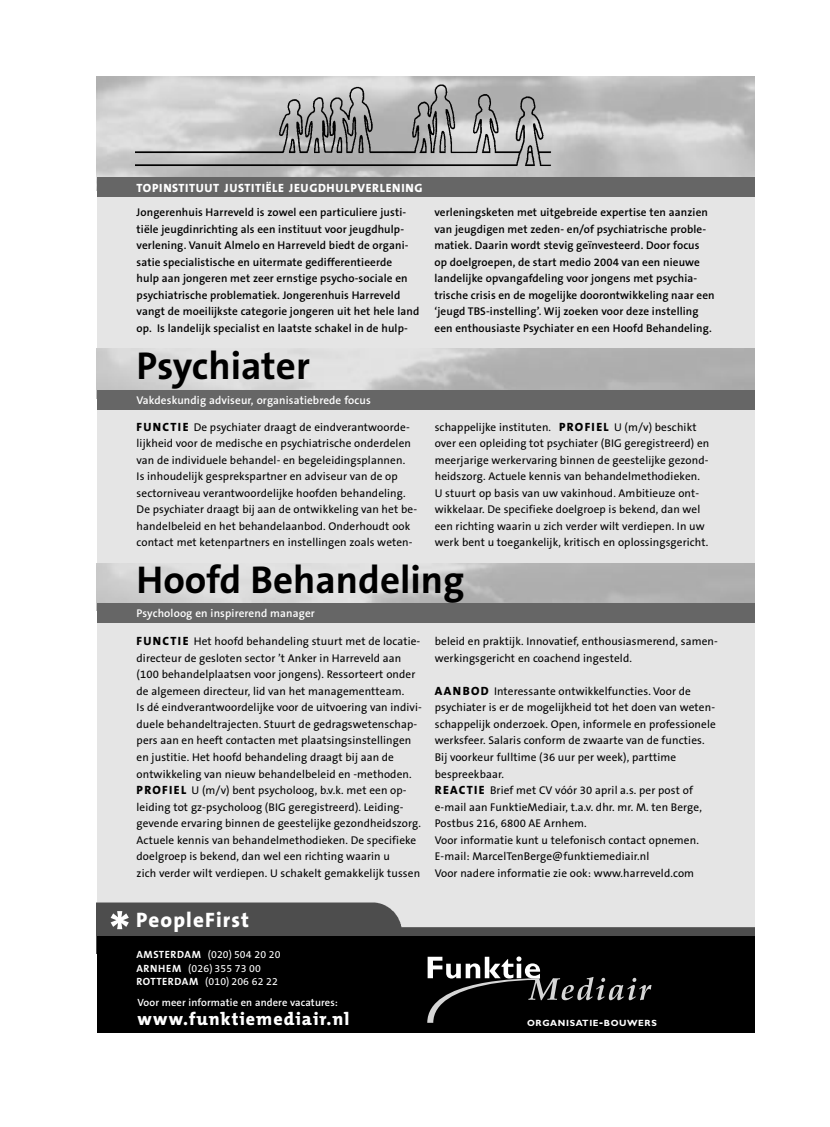
<style>
.page{position:relative;width:830px;height:1127px;background:#fff}
.page>*{position:absolute;margin:0;border:0;box-sizing:border-box;transform-origin:0 0}
.t1{font:700 57px "The Mix B7";color:#fff}
.t2{font:700 39px "The Sans B7";color:#000}
.t3{font:800 21px "The Sans B8";letter-spacing:.055em;color:#fff}
.t4{font:800 18px "The Mix B8";letter-spacing:.055em;color:#fff}
.t5{font:800 12px "The Sans B8";letter-spacing:.055em;color:#fff}
.t6{font:11.25px/16.5px "The Sans B5 Plain";letter-spacing:.01em;color:#000}
.t7{font:600 11.25px/16.5px "The Sans B6";letter-spacing:.01em;color:#000}
.t8{font:600 11.25px "The Sans B6";letter-spacing:.01em;color:#fff}
.t9{font:10.5px/13.5px "The Sans B5 Plain";letter-spacing:.015em;color:#fff}
.t10{font:600 10.5px "The Sans B6";letter-spacing:.01em;color:#fff}
.t11{font:700 9px "Gill Sans";letter-spacing:.065em;color:#fff}
.s1{font-family:"The Sans B8";font-weight:800;font-size:12px}
.s2{font-family:"The Sans B7";font-weight:700}
.s3{font-size:12px}
</style>
<div class="page">
<div style="left:97px;top:77px;width:657px;height:955px;background:#e5e5e5"></div>
<img style="left:97px;top:902px;width:657px;height:33px">
<div style="left:97px;top:935px;width:657px;height:97px;background:#000"></div>
<svg style="left:427px;top:956px;width:224px;height:67px"></svg>
<div style="left:97px;top:391px;width:657px;height:19px;background:#666"></div>
<div style="left:97px;top:603px;width:657px;height:19px;background:#666"></div>
<div style="left:97px;top:178px;width:657px;height:19px;background:#666"></div>
<img style="left:135px;top:84px;width:432px;height:94px">
<p class="t5" style="left:136px;top:182px;width:287px">TOPINSTITUUT JUSTITIËLE JEUGDHULPVERLENING</p>
<p class="t7" style="left:136px;top:205px;width:284px">Jongerenhuis Harreveld is zowel een particuliere justi&shy;tiële jeugdinrichting als een instituut voor jeugdhulp&shy;verlening. Vanuit Almelo en Harreveld biedt de organi&shy;satie specialistische en uitermate gedifferentieerde<br>hulp aan jongeren met zeer ernstige psycho-sociale en psychiatrische problematiek. Jongerenhuis Harreveld vangt de moeilijkste categorie jongeren uit het hele land op. Is landelijk specialist en laatste schakel in de hulp-</p>
<p class="t7" style="left:434px;top:205px;width:282px">verleningsketen met uitgebreide expertise ten aanzien van jeugdigen met zeden- en/of psychiatrische proble&shy;matiek. Daarin wordt stevig geïnvesteerd. Door focus op doelgroepen, de start medio 2004 van een nieuwe landelijke opvangafdeling voor jongens met psychia&shy;trische crisis en de mogelijke doorontwikkeling naar een ‘jeugd TBS-instelling’. Wij zoeken voor deze instelling een enthousiaste Psychiater en een Hoofd Behandeling.</p>
<h2 class="t2" style="left:136px;top:345px;width:175px">Psychiater</h2>
<p class="t8" style="left:136px;top:394px;width:236px">Vakdeskundig adviseur, organisatiebrede focus</p>
<p class="t6" style="left:136px;top:419px;width:282px"><span class="s1">FU NCTI E</span> De psychiater draagt de eindverantwoorde&shy;lijkheid voor de medische en psychiatrische onderdelen van de individuele behandel- en begeleidingsplannen.<br>Is inhoudelijk gesprekspartner en adviseur van de op sectorniveau verantwoordelijke hoofden behandeling.<br>De psychiater draagt bij aan de ontwikkeling van het be&shy;handelbeleid en het behandelaanbod. Onderhoudt ook contact met ketenpartners en instellingen zoals weten-</p>
<p class="t6" style="left:434px;top:419px;width:276px">schappelijke instituten. <span class="s1">PROFI EL</span> U (m/v) beschikt over een opleiding tot psychiater (BIG geregistreerd) en meerjarige werkervaring binnen de geestelijke gezond&shy;heidszorg. Actuele kennis van behandelmethodieken.<br>U stuurt op basis van uw vakinhoud. Ambitieuze ont&shy;wikkelaar. De specifieke doelgroep is bekend, dan wel een richting waarin u zich verder wilt verdiepen. In uw werk bent u toegankelijk, kritisch en oplossingsgericht.</p>
<h2 class="t2" style="left:136px;top:559px;width:329px">Hoofd Behandeling</h2>
<p class="t8" style="left:136px;top:607px;width:180px">Psycholoog en inspirerend manager</p>
<p class="t6" style="left:136px;top:634px;width:287px"><span class="s1">FU NCTI E</span> Het hoofd behandeling stuurt met de locatie&shy;directeur de gesloten sector ’t Anker in Harreveld aan (100 behandelplaatsen voor jongens). Ressorteert onder de algemeen directeur, lid van het managementteam.<br>Is dé eindverantwoordelijke voor de uitvoering van indivi&shy;duele behandeltrajecten. Stuurt de gedragswetenschap&shy;pers aan en heeft contacten met plaatsingsinstellingen en justitie. Het hoofd behandeling draagt bij aan de ontwikkeling van nieuw behandelbeleid en -methoden.<br><span class="s1">PROFI EL</span> U (m/v) bent psycholoog, b.v.k. met een op&shy;leiding tot gz-psycholoog (BIG geregistreerd). Leiding&shy;gevende ervaring binnen de geestelijke gezondheidszorg.<br>Actuele kennis van behandelmethodieken. De specifieke doelgroep is bekend, dan wel een richting waarin u<br>zich verder wilt verdiepen. U schakelt gemakkelijk tussen</p>
<p class="t6" style="left:434px;top:634px;width:284px">beleid en praktijk. Innovatief, enthousiasmerend, samen&shy;werkingsgericht en coachend ingesteld.</p>
<p class="t6" style="left:434px;top:683px;width:282px"><span class="s1">A AN BOD</span> Interessante ontwikkelfuncties. Voor de psychiater is er de mogelijkheid tot het doen van weten&shy;schappelijk onderzoek. Open, informele en professionele werksfeer. Salaris conform de zwaarte van de functies.<br>Bij voorkeur fulltime (36 uur per week), parttime bespreekbaar.<br><span class="s1">REACTI E</span> Brief met CV vóór 30 april a.s. per post of e-mail aan FunktieMediair, t.a.v. dhr. mr. M. ten Berge, Postbus 216, 6800 AE Arnhem.<br>Voor informatie kunt u telefonisch contact opnemen.<br>E-mail: MarcelTenBerge@funktiemediair.nl<br>Voor nadere informatie zie ook: www.harreveld.com</p>
<h1 class="t1" style="left:109px;top:903px;width:23px">*</h1>
<h3 class="t3" style="left:136px;top:909px;width:114px">PeopleFirst</h3>
<p class="t9" style="left:136px;top:948px;width:146px"><span class="s2">AMSTERDAM</span> (020) 504 20 20<br><span class="s2">ARNHEM</span> (026) 355 73 00<br><span class="s2">ROTTERDAM</span> (010) 206 62 22</p>
<p class="t10" style="left:137px;top:997px;width:202px">Voor meer informatie en andere vacatures:</p>
<h3 class="t4" style="left:137px;top:1010px;width:213px">www.funktiemediair.nl</h3>
<p class="t11" style="left:527px;top:1017px;width:131px">ORGANISATIE<span class="s3">-</span>BOUWERS</p>
</div>
